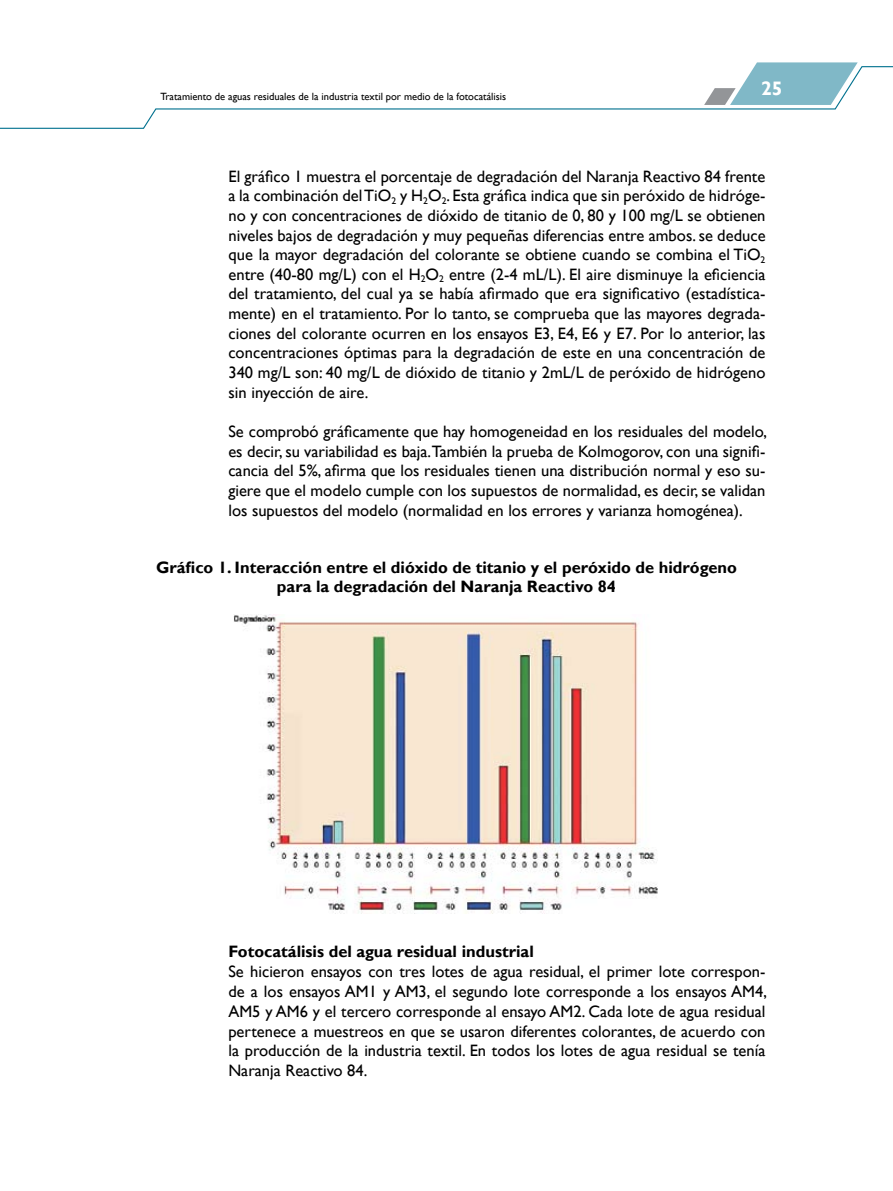
<style>
.page{position:relative;width:893px;height:1191px;background:#fff}
.page>*{position:absolute;margin:0;border:0;box-sizing:border-box;transform-origin:0 0}
.t1{font:700 19.5px "Gill Sans";color:#fff}
.t2{font:16.5px/19.6px "Gill Sans";color:#000;text-align:justify}
.t3{font:700 16.5px/19.5px "Gill Sans";color:#000;text-align:center}
.t4{font:10.5px "Gill Sans";color:#000}
</style>
<div class="page">
<svg style="left:755px;top:62px;width:103px;height:4px"></svg>
<svg style="left:0;top:66px;width:893px;height:63px"></svg>
<img style="left:234px;top:614px;width:424px;height:299px">
<p class="t4" style="left:160px;top:90px;width:347px">Tratamiento de aguas residuales de la industria textil por medio de la fotocatálisis</p>
<p class="t1" style="left:761px;top:77px;width:23px">25</p>
<p class="t2" style="left:228px;top:166px;width:539px">El gráfico 1 muestra el porcentaje de degradación del Naranja Reactivo 84 frente a la combinación delTiO<sub>2</sub> y H<sub>2</sub>O<sub>2</sub>. Esta gráfica indica que sin peróxido de hidróge&shy;no y con concentraciones de dióxido de titanio de 0, 80 y 100 mg/L se obtienen niveles bajos de degradación y muy pequeñas diferencias entre ambos. se deduce que la mayor degradación del colorante se obtiene cuando se combina el TiO<sub>2 </sub>entre (40-80 mg/L) con el H<sub>2</sub>O<sub>2</sub> entre (2-4 mL/L). El aire disminuye la eficiencia del tratamiento, del cual ya se había afirmado que era significativo (estadística&shy;mente) en el tratamiento. Por lo tanto, se comprueba que las mayores degrada&shy;ciones del colorante ocurren en los ensayos E3, E4, E6 y E7. Por lo anterior, las concentraciones óptimas para la degradación de este en una concentración de 340 mg/L son: 40 mg/L de dióxido de titanio y 2mL/L de peróxido de hidrógeno sin inyección de aire.</p>
<p class="t2" style="left:228px;top:422px;width:540px">Se comprobó gráficamente que hay homogeneidad en los residuales del modelo, es decir, su variabilidad es baja.También la prueba de Kolmogorov, con una signifi&shy;cancia del 5%, afirma que los residuales tienen una distribución normal y eso su&shy;giere que el modelo cumple con los supuestos de normalidad, es decir, se validan los supuestos del modelo (normalidad en los errores y varianza homogénea).</p>
<p class="t3" style="left:156px;top:558px;width:582px">Gráfico 1. Interacción entre el dióxido de titanio y el peróxido de hidrógeno para la degradación del Naranja Reactivo 84</p>
<p class="t3" style="left:228px;top:942px;width:307px">Fotocatálisis del agua residual industrial</p>
<p class="t2" style="left:228px;top:962px;width:540px">Se hicieron ensayos con tres lotes de agua residual, el primer lote correspon&shy;de a los ensayos AM1 y AM3, el segundo lote corresponde a los ensayos AM4, AM5 y AM6 y el tercero corresponde al ensayo AM2. Cada lote de agua residual pertenece a muestreos en que se usaron diferentes colorantes, de acuerdo con la producción de la industria textil. En todos los lotes de agua residual se tenía Naranja Reactivo 84.</p>
</div>
